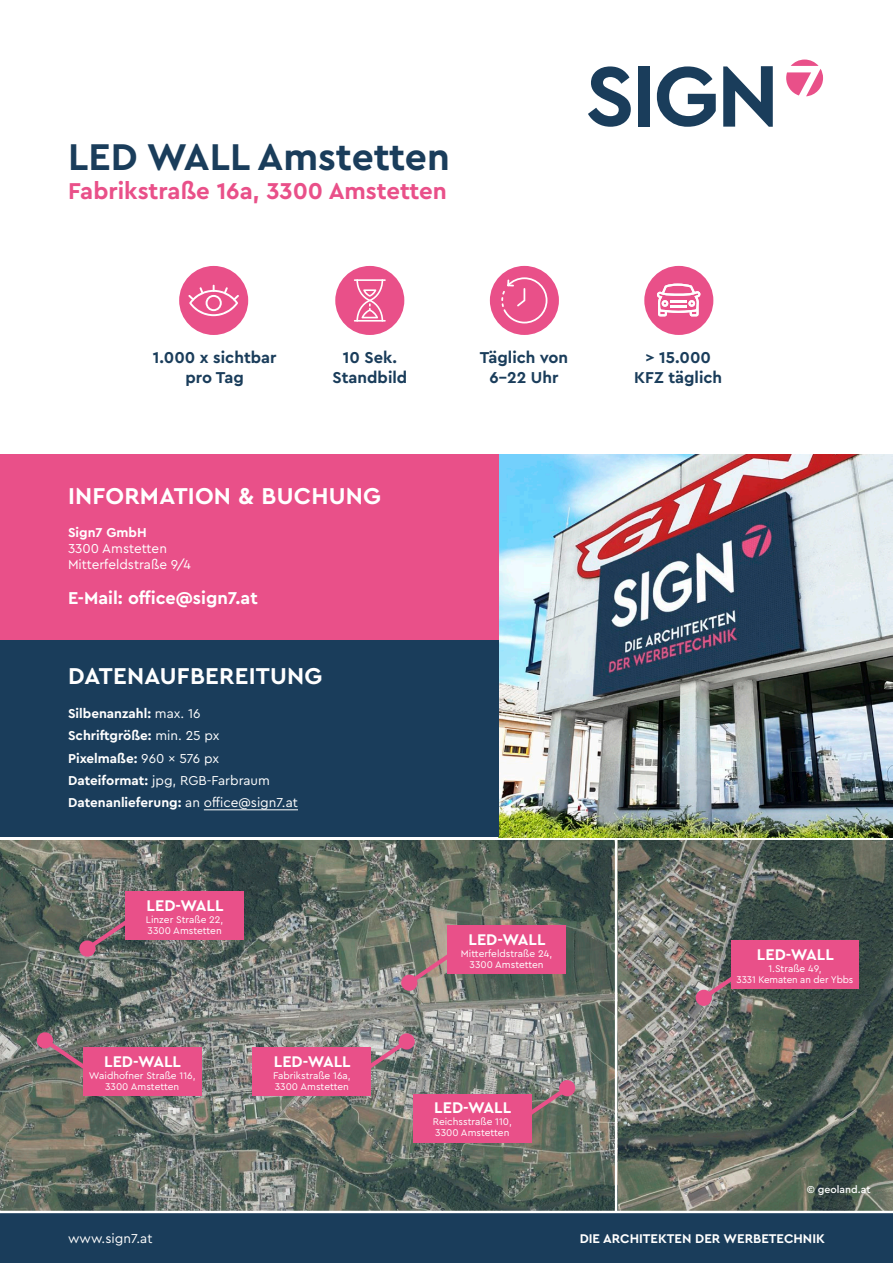
<style>
.page{position:relative;width:893px;height:1263px;background:#fff}
.page>*{position:absolute;margin:0;border:0;box-sizing:border-box;transform-origin:0 0}
.t1{font:700 39px "Cera Pro";color:#1a3d5b}
.t2{font:700 24px "Cera Pro";letter-spacing:.01em;color:#fff}
.t3{font:700 24px "Cera Pro";color:#e95089}
.t4{font:700 18px "Cera Pro";color:#fff}
.t5{font:700 16.5px/19.8px "Cera Pro";color:#1a3d5b;text-align:center}
.t6{font:700 16.2px "Cera Pro";color:#fff}
.t7{font:700 13.5px/22.2px "Cera Pro";color:#fff}
.t8{font:13.5px/16.2px "Cera Pro";color:#fff}
.t9{font:700 13.2px "Cera Pro";color:#fff}
.t10{font:500 10.5px "Cera Pro";color:#fff}
.t11{font:10.05px/10.8px "Cera Pro";color:#fff;text-align:center}
.s1{font-weight:400}
</style>
<div class="page">
<img style="left:617px;top:840px;width:276px;height:371px">
<img style="left:0;top:840px;width:615px;height:371px">
<svg style="left:698px;top:961px;width:57px;height:42px"></svg>
<div style="left:696px;top:990px;width:16px;height:16px;background:#e95089;border-radius:50%"></div>
<div style="left:731px;top:941px;width:128px;height:48px;background:#e95089"></div>
<svg style="left:39px;top:1035px;width:57px;height:42px"></svg>
<div style="left:37px;top:1032px;width:16px;height:16px;background:#e95089;border-radius:50%"></div>
<div style="left:83px;top:1047px;width:119px;height:48px;background:#e95089"></div>
<svg style="left:404px;top:946px;width:57px;height:42px"></svg>
<div style="left:401px;top:975px;width:16px;height:16px;background:#e95089;border-radius:50%"></div>
<div style="left:447px;top:926px;width:119px;height:48px;background:#e95089"></div>
<div style="left:253px;top:1047px;width:118px;height:48px;background:#e95089"></div>
<svg style="left:355px;top:1036px;width:57px;height:42px"></svg>
<div style="left:399px;top:1033px;width:16px;height:16px;background:#e95089;border-radius:50%"></div>
<div style="left:413px;top:1094px;width:119px;height:48px;background:#e95089"></div>
<svg style="left:516px;top:1082px;width:57px;height:43px"></svg>
<div style="left:559px;top:1080px;width:16px;height:16px;background:#e95089;border-radius:50%"></div>
<div style="left:0;top:1212px;width:893px;height:51px;background:#1a3d5b"></div>
<hr style="left:0;top:1211px;width:893px;height:2px;background:#fff">
<svg style="left:82px;top:912px;width:57px;height:42px"></svg>
<div style="left:79px;top:940px;width:16px;height:17px;background:#e95089;border-radius:50%"></div>
<div style="left:125px;top:891px;width:119px;height:49px;background:#e95089"></div>
<img style="left:498px;top:454px;width:395px;height:383px">
<div style="left:0;top:454px;width:498px;height:187px;background:#e95089"></div>
<div style="left:0;top:641px;width:498px;height:196px;background:#1a3d5b"></div>
<hr style="left:204px;top:809px;width:94px;height:1px;background:#fff">
<svg style="left:588px;top:66px;width:43px;height:61px"></svg>
<div style="left:638px;top:66px;width:12px;height:61px;background:#1a3d5b"></div>
<svg style="left:657px;top:66px;width:59px;height:61px"></svg>
<svg style="left:723px;top:66px;width:50px;height:61px"></svg>
<svg style="left:786px;top:60px;width:37px;height:36px"></svg>
<div style="left:335px;top:266px;width:69px;height:69px;background:#e95089;border-radius:50%"></div>
<hr style="left:354px;top:279px;width:32px;height:2px;background:#fff">
<hr style="left:354px;top:320px;width:32px;height:2px;background:#fff">
<svg style="left:356px;top:279px;width:27px;height:43px"></svg>
<div style="left:179px;top:266px;width:69px;height:69px;background:#e95089;border-radius:50%"></div>
<svg style="left:188px;top:285px;width:51px;height:31px"></svg>
<div style="left:490px;top:266px;width:69px;height:69px;background:#e95089;border-radius:50%"></div>
<svg style="left:501px;top:277px;width:46px;height:46px"></svg>
<div style="left:644px;top:266px;width:69px;height:69px;background:#e95089;border-radius:50%"></div>
<svg style="left:657px;top:284px;width:44px;height:32px"></svg>
<h1 class="t1" style="left:68px;top:131px;width:383px">LED WALL Amstetten</h1>
<h2 class="t3" style="left:68px;top:175px;width:380px">Fabrikstraße 16a, 3300 Amstetten</h2>
<h3 class="t5" style="left:153px;top:347px;width:125px">1.000 x sichtbar pro Tag</h3>
<h3 class="t5" style="left:333px;top:347px;width:76px">10 Sek.<br>Standbild</h3>
<h3 class="t5" style="left:480px;top:347px;width:90px">Täglich von<br>6-22 Uhr</h3>
<h3 class="t5" style="left:634px;top:347px;width:90px">&gt; 15.000<br>KFZ täglich</h3>
<h2 class="t2" style="left:68px;top:480px;width:314px">INFORMATION &amp; BUCHUNG</h2>
<h3 class="t7" style="left:68px;top:520px;width:80px">Sign7 GmbH</h3>
<h3 class="t8" style="left:68px;top:540px;width:124px">3300 Amstetten<br>Mitterfeldstraße 9/4</h3>
<h3 class="t4" style="left:68px;top:586px;width:191px">E-Mail: office@sign7.at</h3>
<h2 class="t2" style="left:68px;top:660px;width:256px">DATENAUFBEREITUNG</h2>
<h3 class="t7" style="left:68px;top:702px;width:231px">Silbenanzahl: <span class="s1">max. 16<br></span>Schriftgröße: <span class="s1">min. 25 px<br></span>Pixelmaße: <span class="s1">960 x 576 px<br></span>Dateiformat: <span class="s1">jpg, RGB-Farbraum<br></span>Datenanlieferung: <span class="s1">an office@sign7.at</span></h3>
<h3 class="t6" style="left:147px;top:894px;width:78px">LED-WALL</h3>
<p class="t11" style="left:146px;top:914px;width:79px;text-align:left">Linzer Straße 22,<br>3300 Amstetten</p>
<h3 class="t6" style="left:104px;top:1050px;width:78px">LED-WALL</h3>
<p class="t11" style="left:89px;top:1069px;width:108px">Waidhofner Straße 116,<br>3300 Amstetten</p>
<h3 class="t6" style="left:274px;top:1050px;width:78px">LED-WALL</h3>
<p class="t11" style="left:273px;top:1069px;width:79px;text-align:left">Fabrikstraße 16a,<br>3300 Amstetten</p>
<h3 class="t6" style="left:469px;top:929px;width:78px">LED-WALL</h3>
<p class="t11" style="left:461px;top:948px;width:93px">Mitterfeldstraße 24,<br>3300 Amstetten</p>
<h3 class="t6" style="left:434px;top:1097px;width:78px">LED-WALL</h3>
<p class="t11" style="left:433px;top:1116px;width:81px;text-align:left">Reichsstraße 110,<br>3300 Amstetten</p>
<h3 class="t6" style="left:757px;top:944px;width:78px">LED-WALL</h3>
<p class="t11" style="left:736px;top:963px;width:118px">1.Straße 49,<br>3331 Kematen an der Ybbs</p>
<p class="t10" style="left:807px;top:1183px;width:65px">© geoland.at</p>
<h3 class="t8" style="left:68px;top:1229px;width:86px">www.sign7.at</h3>
<h3 class="t9" style="left:580px;top:1229px;width:247px">DIE ARCHITEKTEN DER WERBETECHNIK</h3>
</div>
